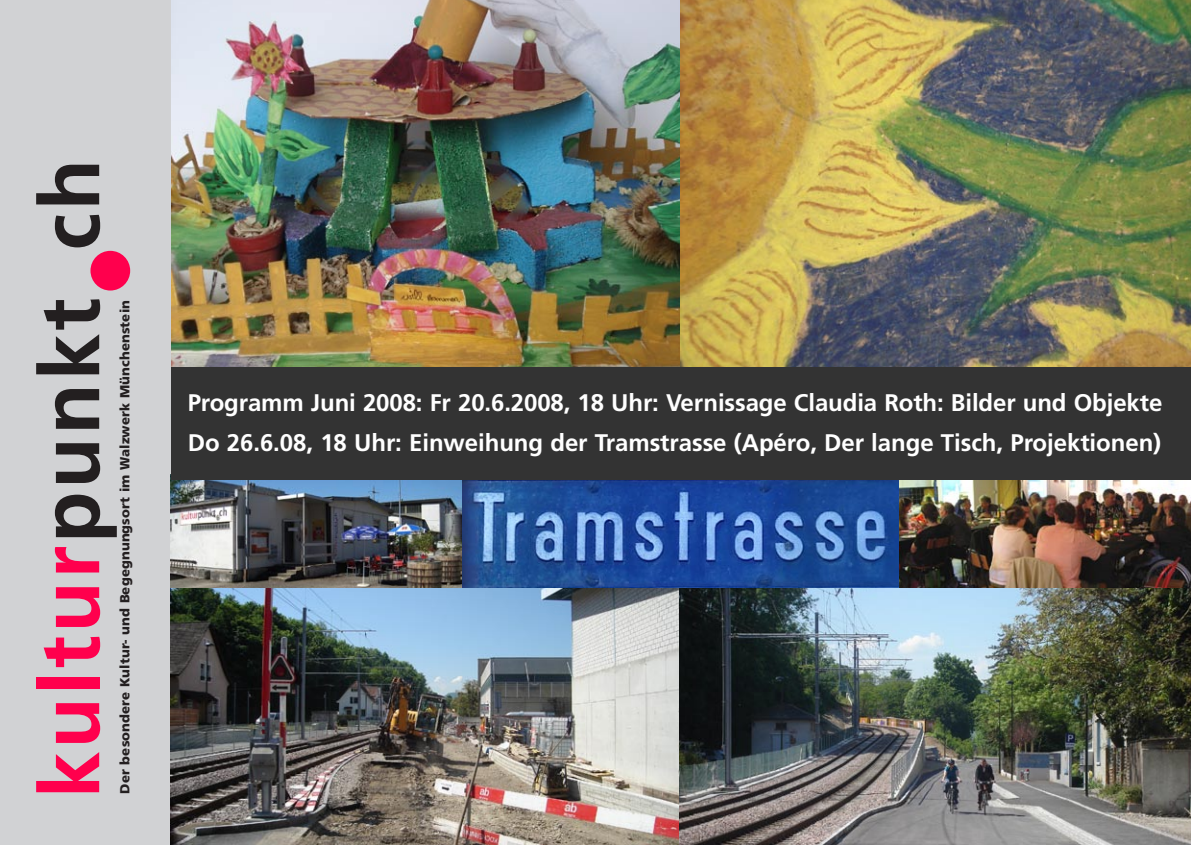
<style>
.page{position:relative;width:1191px;height:845px;background:#d1d2d4}
.page>*{position:absolute;margin:0;border:0;box-sizing:border-box;transform-origin:0 0}
.t1{font:700 84px "Frutiger";letter-spacing:.035em;color:#231f20}
.t2{font:700 24px "Frutiger";letter-spacing:-.005em;color:#fff}
.t3{font:900 13.2px "Frutiger";letter-spacing:.01em;color:#231f20}
.s1{color:#ff004d}
</style>
<div class="page">
<div style="left:90px;top:251px;width:40px;height:39px;background:#ff004d;border-radius:50%"></div>
<img style="left:171px;top:0;width:509px;height:367px">
<img style="left:680px;top:0;width:511px;height:367px">
<img style="left:170px;top:587px;width:1021px;height:258px">
<img style="left:899px;top:479px;width:292px;height:108px">
<img style="left:170px;top:474px;width:292px;height:113px">
<img style="left:462px;top:479px;width:437px;height:108px">
<div style="left:171px;top:367px;width:1020px;height:112px;background:#333"></div>
<p class="t1" style="left:21px;top:798px;width:641px;rotate:-90deg"><span class="s1">kultur</span>punkt ch</p>
<p class="t3" style="left:117px;top:793px;width:495px;rotate:-90deg">Der besondere Kultur- und Begegnungsort im Walzwerk Münchenstein</p>
<p class="t2" style="left:188px;top:388px;width:976px">Programm Juni 2008: Fr 20.6.2008, 18 Uhr: Vernissage Claudia Roth: Bilder und Objekte</p>
<p class="t2" style="left:188px;top:428px;width:975px">Do 26.6.08, 18 Uhr: Einweihung der Tramstrasse (Apéro, Der lange Tisch, Projektionen)</p>
</div>
